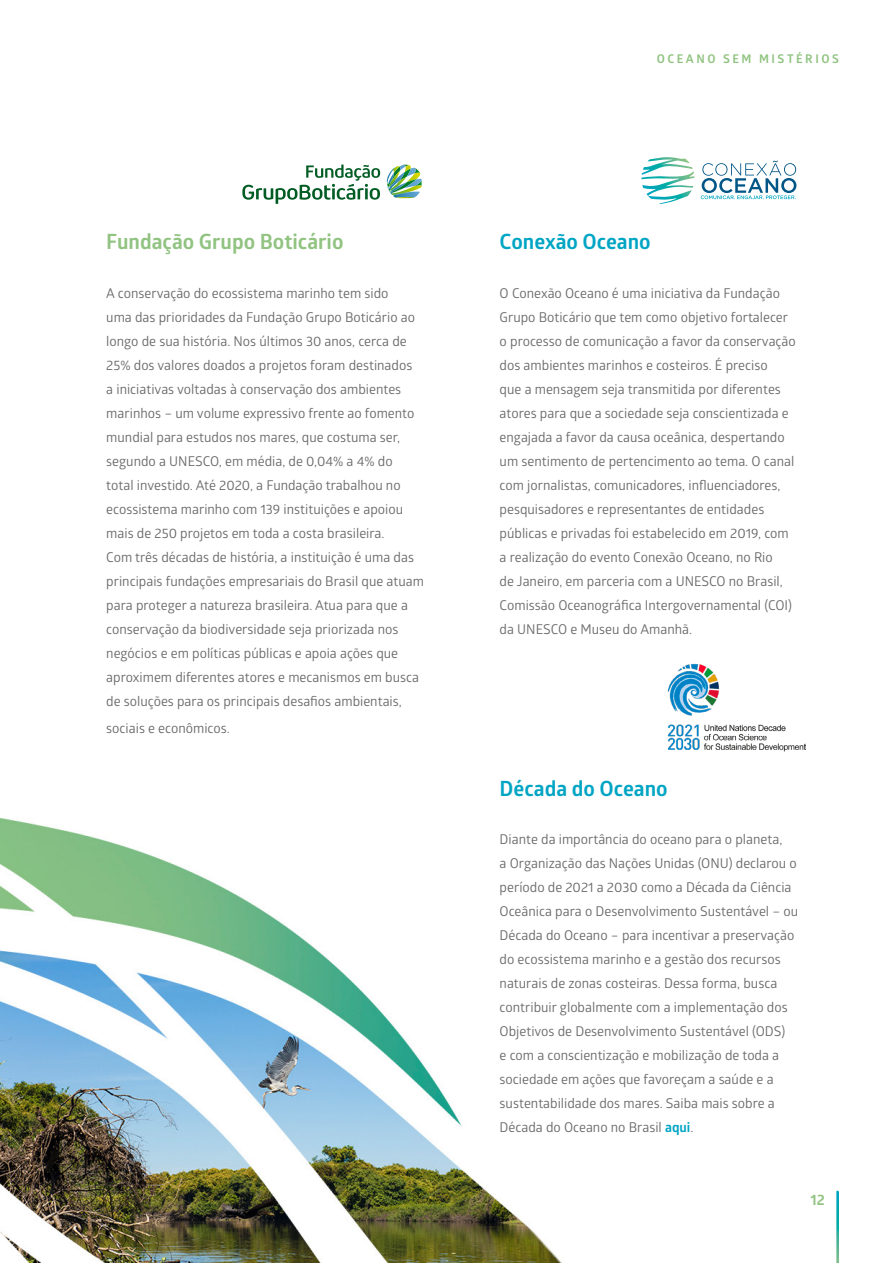
<style>
.page{position:relative;width:893px;height:1263px;background:#fff}
.page>*{position:absolute;margin:0;border:0;box-sizing:border-box;transform-origin:0 0}
.t1{font:700 21px "Glober";color:#00a5c4}
.t2{font:700 21px "Glober";color:#91c381}
.t3{font:700 15px "Glober";color:#91c381}
.t4{font:13.5px/24px "Glober";color:#686868}
.t5{font:700 12px "Glober";letter-spacing:.21em;color:#91c381}
.s1{font-weight:700;color:#00a5c4}
</style>
<div class="page">
<img style="left:0;top:164px;width:838px;height:1098px">
<svg style="left:836px;top:1191px;width:3px;height:72px"></svg>
<svg style="left:641px;top:157px;width:53px;height:47px"></svg>
<svg style="left:701px;top:160px;width:95px;height:39px"></svg>
<svg style="left:386px;top:165px;width:36px;height:33px"></svg>
<svg style="left:242px;top:165px;width:138px;height:39px"></svg>
<img style="left:661px;top:657px;width:145px;height:102px">
<h1 class="t2" style="left:106px;top:227px;width:239px">Fundação Grupo Boticário</h1>
<p class="t4" style="left:106px;top:280px;width:319px">A conservação do ecossistema marinho tem sido<br>uma das prioridades da Fundação Grupo Boticário ao longo de sua história. Nos últimos 30 anos, cerca de 25% dos valores doados a projetos foram destinados<br>a iniciativas voltadas à conservação dos ambientes marinhos – um volume expressivo frente ao fomento mundial para estudos nos mares, que costuma ser, segundo a UNESCO, em média, de 0,04% a 4% do<br>total investido. Até 2020, a Fundação trabalhou no ecossistema marinho com 139 instituições e apoiou mais de 250 projetos em toda a costa brasileira.<br>Com três décadas de história, a instituição é uma das principais fundações empresariais do Brasil que atuam para proteger a natureza brasileira. Atua para que a conservação da biodiversidade seja priorizada nos negócios e em políticas públicas e apoia ações que aproximem diferentes atores e mecanismos em busca de soluções para os principais desafios ambientais,</p>
<p class="t4" style="left:106px;top:715px;width:125px">sociais e econômicos.</p>
<p class="t5" style="left:657px;top:50px;width:184px">OCEANO SEM MISTÉRIOS</p>
<h1 class="t1" style="left:500px;top:227px;width:153px">Conexão Oceano</h1>
<p class="t4" style="left:500px;top:280px;width:298px">O Conexão Oceano é uma iniciativa da Fundação Grupo Boticário que tem como objetivo fortalecer o processo de comunicação a favor da conservação dos ambientes marinhos e costeiros. É preciso<br>que a mensagem seja transmitida por diferentes atores para que a sociedade seja conscientizada e engajada a favor da causa oceânica, despertando um sentimento de pertencimento ao tema. O canal com jornalistas, comunicadores, influenciadores, pesquisadores e representantes de entidades públicas e privadas foi estabelecido em 2019, com a realização do evento Conexão Oceano, no Rio<br>de Janeiro, em parceria com a UNESCO no Brasil, Comissão Oceanográfica Intergovernamental (COI) da UNESCO e Museu do Amanhã.</p>
<h1 class="t1" style="left:500px;top:773px;width:170px">Década do Oceano</h1>
<p class="t4" style="left:500px;top:826px;width:300px">Diante da importância do oceano para o planeta,<br>a Organização das Nações Unidas (ONU) declarou o período de 2021 a 2030 como a Década da Ciência Oceânica para o Desenvolvimento Sustentável – ou Década do Oceano – para incentivar a preservação do ecossistema marinho e a gestão dos recursos naturais de zonas costeiras. Dessa forma, busca contribuir globalmente com a implementação dos Objetivos de Desenvolvimento Sustentável (ODS)<br>e com a conscientização e mobilização de toda a sociedade em ações que favoreçam a saúde e a sustentabilidade dos mares. Saiba mais sobre a Década do Oceano no Brasil <span class="s1">aqui</span>.</p>
<p class="t3" style="left:810px;top:1189px;width:16px">12</p>
</div>
